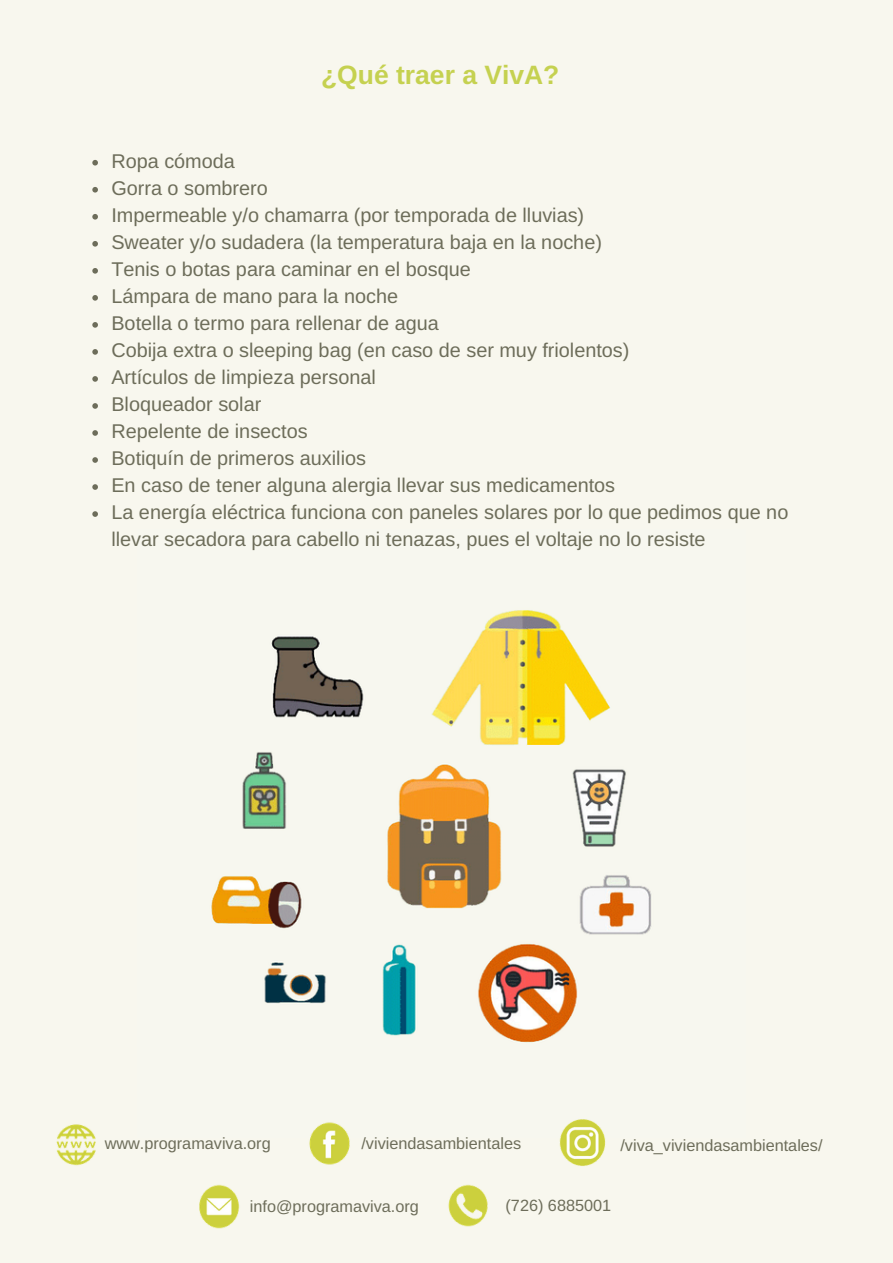
<style>
.page{position:relative;width:893px;height:1263px;background:#f8f7ee}
.page>*{position:absolute;margin:0;border:0;box-sizing:border-box;transform-origin:0 0}
.t1{font:700 26.55px "Arimo";color:#c5d150}
.t2{font:19.8px/27px "Arimo";color:#6d6d5a}
.t3{font:16.2px "Arimo";color:#6d6d5a}
</style>
<div class="page">
<img style="left:211px;top:610px;width:441px;height:433px">
<svg style="left:92px;top:160px;width:6px;height:6px"></svg>
<svg style="left:92px;top:187px;width:6px;height:6px"></svg>
<svg style="left:92px;top:214px;width:6px;height:6px"></svg>
<svg style="left:92px;top:241px;width:6px;height:6px"></svg>
<svg style="left:92px;top:268px;width:6px;height:6px"></svg>
<svg style="left:92px;top:295px;width:6px;height:6px"></svg>
<svg style="left:92px;top:322px;width:6px;height:6px"></svg>
<svg style="left:92px;top:349px;width:6px;height:6px"></svg>
<svg style="left:92px;top:376px;width:6px;height:6px"></svg>
<svg style="left:92px;top:403px;width:6px;height:6px"></svg>
<svg style="left:92px;top:430px;width:6px;height:6px"></svg>
<svg style="left:92px;top:457px;width:6px;height:6px"></svg>
<svg style="left:92px;top:484px;width:6px;height:6px"></svg>
<svg style="left:92px;top:511px;width:6px;height:6px"></svg>
<img style="left:56px;top:1124px;width:40px;height:42px">
<img style="left:448px;top:1184px;width:40px;height:42px">
<img style="left:199px;top:1184px;width:41px;height:44px">
<img style="left:309px;top:1122px;width:41px;height:43px">
<img style="left:559px;top:1119px;width:47px;height:47px">
<h1 class="t1" style="left:321px;top:60px;width:240px">¿Qué traer a VivA?</h1>
<p class="t2" style="left:111px;top:147px;width:678px">Ropa cómoda<br>Gorra o sombrero<br>Impermeable y/o chamarra (por temporada de lluvias)<br>Sweater y/o sudadera (la temperatura baja en la noche)<br>Tenis o botas para caminar en el bosque<br>Lámpara de mano para la noche<br>Botella o termo para rellenar de agua<br>Cobija extra o sleeping bag (en caso de ser muy friolentos)<br>Artículos de limpieza personal<br>Bloqueador solar<br>Repelente de insectos<br>Botiquín de primeros auxilios<br>En caso de tener alguna alergia llevar sus medicamentos<br>La energía eléctrica funciona con paneles solares por lo que pedimos que no llevar secadora para cabello ni tenazas, pues el voltaje no lo resiste</p>
<p class="t3" style="left:105px;top:1134px;width:168px">www.programaviva.org</p>
<p class="t3" style="left:361px;top:1134px;width:161px">/viviendasambientales</p>
<p class="t3" style="left:620px;top:1136px;width:204px">/viva_viviendasambientales/</p>
<p class="t3" style="left:250px;top:1197px;width:170px">info@programaviva.org</p>
<p class="t3" style="left:506px;top:1196px;width:107px">(726) 6885001</p>
</div>
